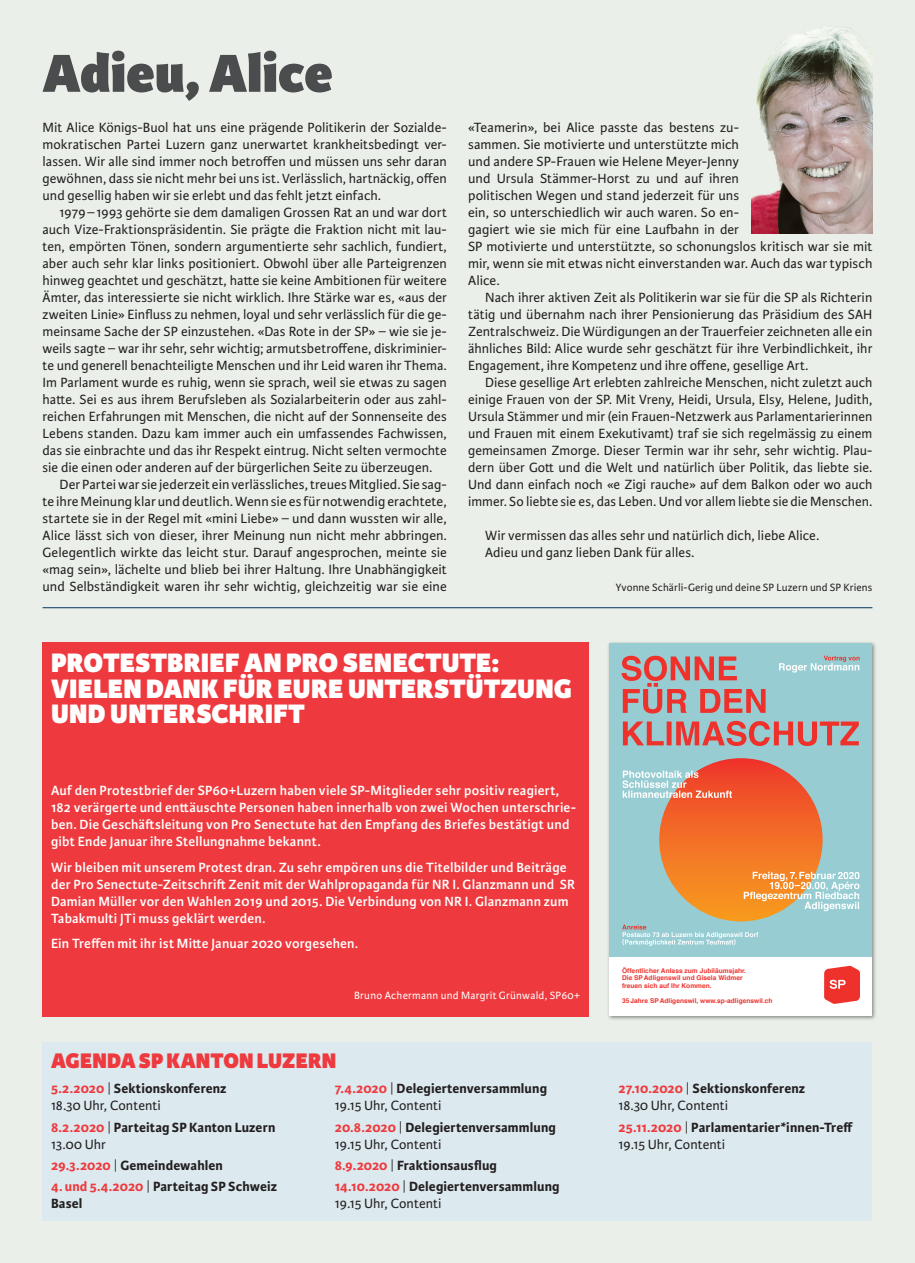
<style>
.page{position:relative;width:915px;height:1263px;background:#fff}
.page>*{position:absolute;margin:0;border:0;box-sizing:border-box;transform-origin:0 0}
.t1{font:800 57px "Karmina Sans";color:#4b4c4d}
.t2{font:800 28.5px/25.5px "Karmina Sans";letter-spacing:.005em;color:#fff}
.t3{font:800 22.5px "Karmina Sans";letter-spacing:.005em;color:#ee3a3e}
.t4{font:14.25px/17px "Karmina Sans";letter-spacing:.005em;color:#231f20;text-align:justify}
.t5{font:600 14.25px/17px "Karmina Sans";letter-spacing:.015em;color:#fff}
.t6{font:700 14.25px/17px "Karmina Sans";letter-spacing:.005em;color:#231f20}
.t7{font:11.25px "Karmina Sans";letter-spacing:.015em;color:#231f20}
.t8{font:11.25px "Karmina Sans";letter-spacing:.02em;color:#fff}
.t9{font:700 6.6px/7.5px "Helvetica";letter-spacing:.005em;color:#ee312b}
.s1{color:#ee3a3e}
.s2{font-weight:300}
.s3{font-weight:400}
</style>
<div class="page">
<div style="left:0;top:0;width:914px;height:1263px;background:#eaf0e9"></div>
<div style="left:43px;top:642px;width:545px;height:374px;background:#ee3a3e"></div>
<div style="left:43px;top:1042px;width:829px;height:178px;background:#dce9ee"></div>
<img style="left:751px;top:26px;width:121px;height:208px">
<div style="left:607px;top:640px;width:270px;height:380px;background:#231f20;opacity:.5"></div>
<div style="left:609px;top:643px;width:262px;height:372px;background:#fff"></div>
<div style="left:609px;top:643px;width:262px;height:314px;background:#97cdd2"></div>
<div style="left:659px;top:758px;width:163px;height:163px;background:linear-gradient(to bottom,#ee3a2d,#f89f1f);border-radius:82px"></div>
<svg style="left:824px;top:966px;width:35px;height:38px"></svg>
<svg style="left:743px;top:872px;width:116px;height:39px"></svg>
<svg style="left:779px;top:656px;width:80px;height:17px"></svg>
<svg style="left:622px;top:770px;width:109px;height:28px"></svg>
<svg style="left:622px;top:721px;width:236px;height:25px"></svg>
<svg style="left:621px;top:656px;width:144px;height:57px"></svg>
<svg style="left:622px;top:925px;width:136px;height:21px"></svg>
<hr style="left:43px;top:607px;width:829px;height:1px;background:#05315d">
<h1 class="t1" style="left:43px;top:39px;width:291px">Adieu, Alice</h1>
<p class="t4" style="left:43px;top:119px;width:405px">Mit Alice Königs-Buol hat uns eine prägende Politikerin der Sozialde&shy;mokratischen Partei Luzern ganz unerwartet krankheitsbedingt ver&shy;lassen. Wir alle sind immer noch betroffen und müssen uns sehr daran gewöhnen, dass sie nicht mehr bei uns ist. Verlässlich, hartnäckig, offen und gesellig haben wir sie erlebt und das fehlt jetzt einfach.</p>
<p class="t4" style="left:43px;top:204px;width:405px;text-indent:17px">1979–1993 gehörte sie dem damaligen Grossen Rat an und war dort auch Vize-Fraktionspräsidentin. Sie prägte die Fraktion nicht mit lau&shy;ten, empörten Tönen, sondern argumentierte sehr sachlich, fundiert, aber auch sehr klar links positioniert. Obwohl über alle Parteigrenzen hinweg geachtet und geschätzt, hatte sie keine Ambitionen für weitere Ämter, das interessierte sie nicht wirklich. Ihre Stärke war es, «aus der zweiten Linie» Einfluss zu nehmen, loyal und sehr verlässlich für die ge&shy;meinsame Sache der SP einzustehen. «Das Rote in der SP» – wie sie je&shy;weils sagte – war ihr sehr, sehr wichtig; armutsbetroffene, diskriminier&shy;te und generell benachteiligte Menschen und ihr Leid waren ihr Thema.<br>Im Parlament wurde es ruhig, wenn sie sprach, weil sie etwas zu sagen hatte. Sei es aus ihrem Berufsleben als Sozialarbeiterin oder aus zahl&shy;reichen Erfahrungen mit Menschen, die nicht auf der Sonnenseite des Lebens standen. Dazu kam immer auch ein umfassendes Fachwissen, das sie einbrachte und das ihr Respekt eintrug. Nicht selten vermochte sie die einen oder anderen auf der bürgerlichen Seite zu überzeugen.</p>
<p class="t4" style="left:43px;top:476px;width:405px;text-indent:17px">Der Partei war sie jederzeit ein verlässliches, treues Mitglied. Sie sag&shy;te ihre Meinung klar und deutlich. Wenn sie es für notwendig erachtete, startete sie in der Regel mit «mini Liebe» – und dann wussten wir alle, Alice lässt sich von dieser, ihrer Meinung nun nicht mehr abbringen.<br>Gelegentlich wirkte das leicht stur. Darauf angesprochen, meinte sie «mag sein», lächelte und blieb bei ihrer Haltung. Ihre Unabhängigkeit und Selbständigkeit waren ihr sehr wichtig, gleichzeitig war sie eine</p>
<p class="t4" style="left:468px;top:119px;width:405px;text-align:left">«Teamerin», bei Alice passte das bestens zu-<br>sammen. Sie motivierte und unterstützte mich<br>und andere SP-Frauen wie Helene Meyer-Jenny<br>und Ursula Stämmer-Horst zu und auf ihren<br>politischen Wegen und stand jederzeit für uns<br>ein, so unterschiedlich wir auch waren. So en-<br>gagiert wie sie mich für eine Laufbahn in der<br>SP motivierte und unterstützte, so schonungslos kritisch war sie mit mir, wenn sie mit etwas nicht einverstanden war. Auch das war typisch Alice.</p>
<p class="t4" style="left:468px;top:289px;width:405px;text-indent:17px">Nach ihrer aktiven Zeit als Politikerin war sie für die SP als Richterin tätig und übernahm nach ihrer Pensionierung das Präsidium des SAH Zentralschweiz. Die Würdigungen an der Trauerfeier zeichneten alle ein ähnliches Bild: Alice wurde sehr geschätzt für ihre Verbindlichkeit, ihr Engagement, ihre Kompetenz und ihre offene, gesellige Art.</p>
<p class="t4" style="left:468px;top:374px;width:405px;text-indent:17px">Diese gesellige Art erlebten zahlreiche Menschen, nicht zuletzt auch einige Frauen von der SP. Mit Vreny, Heidi, Ursula, Elsy, Helene, Judith, Ursula Stämmer und mir (ein Frauen-Netzwerk aus Parlamentarierinnen und Frauen mit einem Exekutivamt) traf sie sich regelmässig zu einem gemeinsamen Zmorge. Dieser Termin war ihr sehr, sehr wichtig. Plau&shy;dern über Gott und die Welt und natürlich über Politik, das liebte sie.<br>Und dann einfach noch «e Zigi rauche» auf dem Balkon oder wo auch immer. So liebte sie es, das Leben. Und vor allem liebte sie die Menschen.</p>
<p class="t4" style="left:485px;top:527px;width:335px">Wir vermissen das alles sehr und natürlich dich, liebe Alice.<br>Adieu und ganz lieben Dank für alles.</p>
<p class="t7" style="left:615px;top:581px;width:258px">Yvonne Schärli-Gerig und deine SP Luzern und SP Kriens</p>
<h2 class="t2" style="left:51px;top:651px;width:522px">PROTESTBRIEF AN PRO SENECTUTE:<br>VIELEN DANK FÜR EURE UNTERSTÜTZUNG<br>UND UNTERSCHRIFT</h2>
<p class="t5" style="left:51px;top:782px;width:526px">Auf den Protestbrief der SP60+Luzern haben viele SP-Mitglieder sehr positiv reagiert, 182 verärgerte und enttäuschte Personen haben innerhalb von zwei Wochen unterschrie&shy;ben. Die Geschäftsleitung von Pro Senectute hat den Empfang des Briefes bestätigt und gibt Ende Januar ihre Stellungnahme bekannt.</p>
<p class="t5" style="left:51px;top:859px;width:525px">Wir bleiben mit unserem Protest dran. Zu sehr empören uns die Titelbilder und Beiträge der Pro Senectute-Zeitschrift Zenit mit der Wahlpropaganda für NR I. Glanzmann und SR Damian Müller vor den Wahlen 2019 und 2015. Die Verbindung von NR I. Glanzmann zum Tabakmulti JTi muss geklärt werden.</p>
<p class="t5" style="left:51px;top:935px;width:308px">Ein Treffen mit ihr ist Mitte Januar 2020 vorgesehen.</p>
<p class="t8" style="left:354px;top:989px;width:227px">Bruno Achermann und Margrit Grünwald, SP60+</p>
<h3 class="t3" style="left:51px;top:1047px;width:286px">AGENDA SP KANTON LUZERN</h3>
<p class="t6" style="left:51px;top:1080px;width:177px"><span class="s1">5.2.2020</span> <span class="s2">|</span> Sektionskonferenz<br><span class="s3">18.30 Uhr, Contenti</span></p>
<p class="t6" style="left:51px;top:1119px;width:226px"><span class="s1">8.2.2020</span> <span class="s2">|</span> Parteitag SP Kanton Luzern<br><span class="s3">13.00 Uhr</span></p>
<p class="t6" style="left:51px;top:1157px;width:173px"><span class="s1">29.3.2020</span> <span class="s2">|</span> Gemeindewahlen</p>
<p class="t6" style="left:51px;top:1178px;width:227px"><span class="s1">4. und 5.4.2020</span> <span class="s2">|</span> Parteitag SP Schweiz<br>Basel</p>
<p class="t6" style="left:334px;top:1080px;width:214px"><span class="s1">7.4.2020</span> <span class="s2">|</span> Delegiertenversammlung<br><span class="s3">19.15 Uhr, Contenti</span></p>
<p class="t6" style="left:334px;top:1119px;width:223px"><span class="s1">20.8.2020</span> <span class="s2">|</span> Delegiertenversammlung<br><span class="s3">19.15 Uhr, Contenti</span></p>
<p class="t6" style="left:334px;top:1155px;width:226px;line-height:21.3px"><span class="s1">8.9.2020</span> <span class="s2">|</span> Fraktionsausflug<br><span class="s1">14.10.2020</span> <span class="s2">|</span> Delegiertenversammlung</p>
<p class="t4" style="left:334px;top:1195px;width:108px">19.15 Uhr, Contenti</p>
<p class="t9" style="left:622px;top:967px;width:125px">Öffentlicher Anlass zum Jubiläumsjahr.<br>Die SPAdligenswil und Gisela Widmer freuen sich auf Ihr Kommen.</p>
<p class="t9" style="left:622px;top:997px;width:152px">35 Jahre SPAdligenswil, www.sp-adligenswil.ch</p>
<p class="t6" style="left:618px;top:1080px;width:188px"><span class="s1">27.10.2020</span> <span class="s2">|</span> Sektionskonferenz<br><span class="s3">18.30 Uhr, Contenti</span></p>
<p class="t6" style="left:618px;top:1119px;width:236px"><span class="s1">25.11.2020</span> <span class="s2">|</span> Parlamentarier*innen-Treff<br><span class="s3">19.15 Uhr, Contenti</span></p>
</div>
